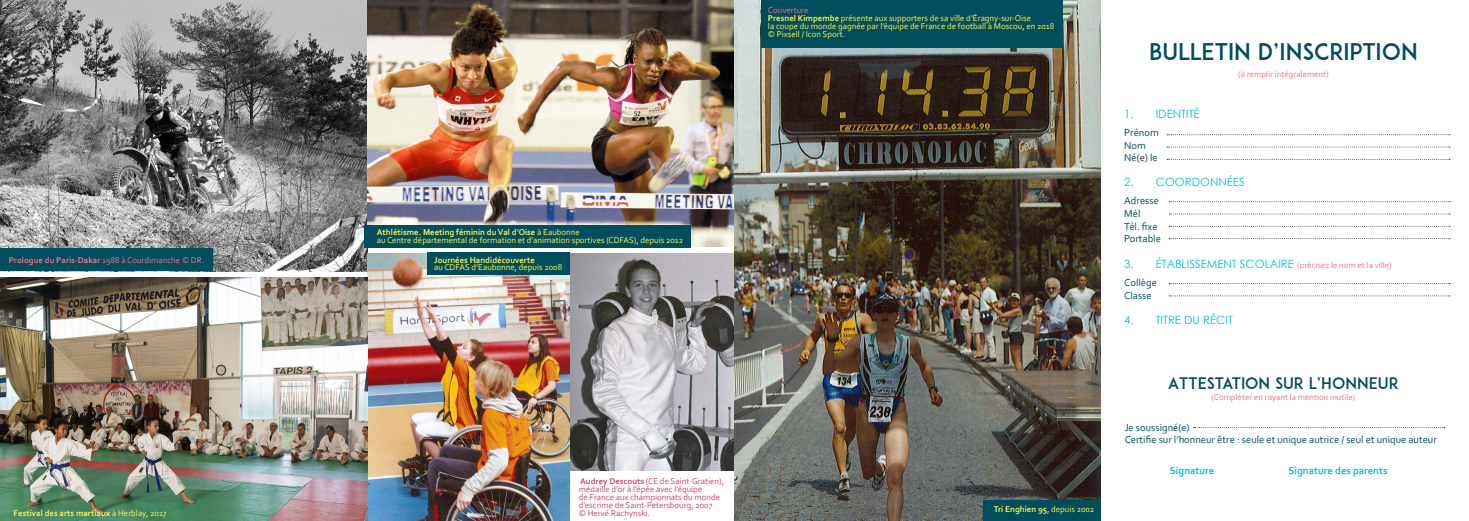
<style>
.page{position:relative;width:1469px;height:521px;background:#fff}
.page>*{position:absolute;margin:0;border:0;box-sizing:border-box;transform-origin:0 0}
.t1{font:22.75px "ADAM.CGPRO";color:#004d5d}
.t2{font:15.75px "ADAM.CGPRO";color:#004d5d}
.t3{font:11.38px "Century Gothic";color:#00bddf}
.t4{font:10.5px/12.6px "Corbel";color:#004d5d}
.t5{font:700 10.5px "Corbel";color:#00bddf}
.t6{font:8.75px/7.9px "Corbel";color:#fff450}
.t7{font:8.75px/7.9px "Corbel";color:#c74861}
.t8{font:8.75px "Corbel";color:#f27485}
.t9{font:700 8.75px "Corbel";color:#fff450}
.t10{font:700 8.75px "Corbel";color:#f27485}
.s1{font-weight:400}
.s2{font-weight:700}
.s3{color:#f27485}
.s4{color:#333334}
.s5{font-family:"Century Gothic";font-size:11.38px;color:#00bddf}
</style>
<div class="page">
<svg style="left:1193px;top:427px;width:251px;height:1px"></svg>
<svg style="left:1167px;top:134px;width:282px;height:1px"></svg>
<svg style="left:1167px;top:147px;width:282px;height:1px"></svg>
<svg style="left:1167px;top:159px;width:282px;height:1px"></svg>
<svg style="left:1169px;top:201px;width:280px;height:1px"></svg>
<svg style="left:1169px;top:214px;width:280px;height:1px"></svg>
<svg style="left:1169px;top:226px;width:280px;height:1px"></svg>
<svg style="left:1169px;top:283px;width:280px;height:1px"></svg>
<svg style="left:1169px;top:296px;width:280px;height:1px"></svg>
<svg style="left:1169px;top:238px;width:280px;height:1px"></svg>
<img style="left:0;top:0;width:367px;height:271px">
<img style="left:367px;top:0;width:367px;height:247px">
<img style="left:569px;top:253px;width:165px;height:217px">
<img style="left:367px;top:253px;width:202px;height:268px">
<img style="left:734px;top:0;width:366px;height:521px">
<img style="left:0;top:278px;width:367px;height:243px">
<div style="left:0;top:249px;width:213px;height:22px;background:#004d5d"></div>
<div style="left:427px;top:253px;width:142px;height:22px;background:#004d5d"></div>
<div style="left:983px;top:500px;width:117px;height:21px;background:#004d5d"></div>
<div style="left:365px;top:225px;width:326px;height:22px;background:#004d5d"></div>
<div style="left:761px;top:0;width:301px;height:48px;background:#004d5d"></div>
<p class="t10" style="left:9px;top:255px;width:197px">Prologue du Paris-Dakar <span class="s1">1988 à Courdimanche © DR.</span></p>
<p class="t9" style="left:14px;top:507px;width:154px">Festival des arts martiaux <span class="s1">à Herblay, 2017</span></p>
<p class="t6" style="left:377px;top:228px;width:308px"><span class="s2">Athlétisme. Meeting féminin du Val d’Oise</span> à Eaubonne<br>au Centre départemental de formation et d’animation sportives (CDFAS), depuis 2012</p>
<p class="t9" style="left:434px;top:254px;width:102px">Journées Handidécouverte</p>
<p class="t6" style="left:434px;top:263px;width:129px">au CDFAS d’Eaubonne, depuis 2008</p>
<p class="t7" style="left:579px;top:477px;width:147px"><span class="s2">Audrey Descouts</span> (CE de Saint-Gratien), médaille d’or à l’épée avec l’équipe<br>de France aux championnats du monde d’escrime de Saint-Petersbourg, 2007<br>© Hervé Rachynski.</p>
<p class="t6" style="left:768px;top:6px;width:288px"><span class="s3">Couverture<br></span><span class="s2">Presnel Kimpembe</span> présente aux supporters de sa ville d’Éragny-sur-Oise<br>la coupe du monde gagnée par l’équipe de France de football à Moscou, en 2018 © Pixsell / Icon Sport.</p>
<p class="t9" style="left:993px;top:503px;width:102px">Tri Enghien 95<span class="s1">, depuis 2002</span></p>
<h1 class="t1" style="left:1149px;top:38px;width:270px">BULLETIN D’INSCRIPTION</h1>
<p class="t8" style="left:1238px;top:68px;width:92px">(à remplir intégralement)</p>
<h3 class="t3" style="left:1124px;top:106px;width:77px">1. IDENTITÉ</h3>
<p class="t4" style="left:1124px;top:126px;width:36px">Prénom<br>Nom<br>Né<span class="s4">(e</span>) le</p>
<h3 class="t3" style="left:1124px;top:174px;width:122px">2. COORDONNÉES</h3>
<p class="t4" style="left:1124px;top:194px;width:38px">Adresse<br>Mél<br>Tél. fixe<br>Portable</p>
<p class="t8" style="left:1124px;top:260px;width:269px"><span class="s5">3. ÉTABLISSEMENT SCOLAIRE</span> (précisez le nom et la ville)</p>
<p class="t4" style="left:1124px;top:276px;width:34px">Collège<br>Classe</p>
<h3 class="t3" style="left:1124px;top:312px;width:110px">4. TITRE DU RÉCIT</h3>
<h2 class="t2" style="left:1168px;top:374px;width:232px">ATTESTATION SUR L’HONNEUR</h2>
<p class="t8" style="left:1211px;top:391px;width:145px">(Compléter en rayant la mention inutile)</p>
<p class="t4" style="left:1124px;top:420px;width:314px">Je soussigné(e)<br>Certifie sur l’honneur être : seule et unique autrice / seul et unique auteur</p>
<p class="t5" style="left:1169px;top:464px;width:46px">Signature</p>
<p class="t5" style="left:1288px;top:464px;width:100px">Signature des parents</p>
</div>
